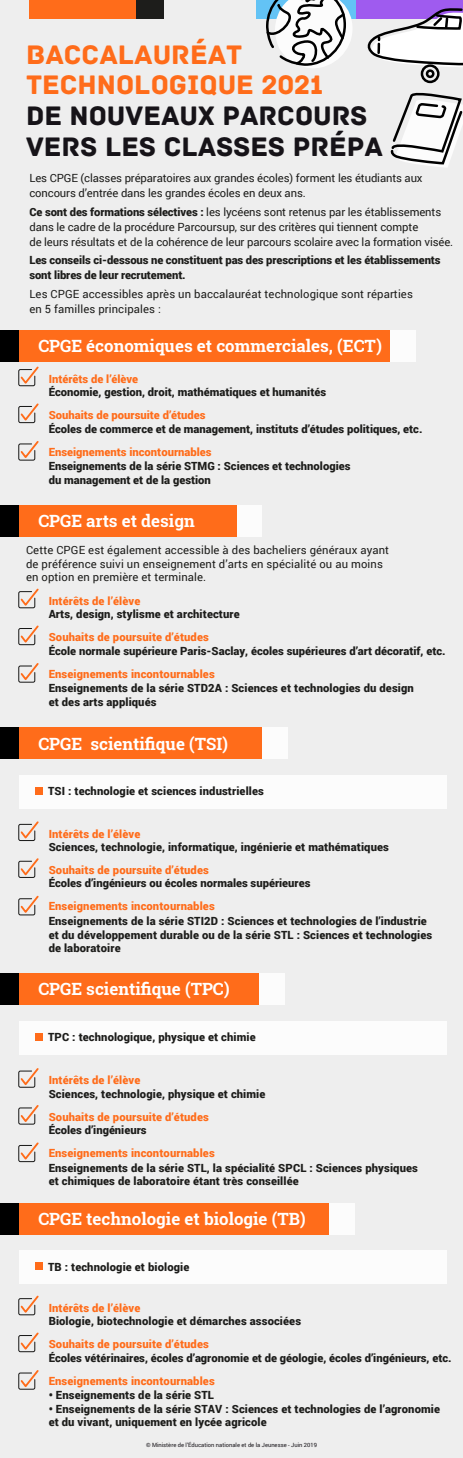
<style>
.page{position:relative;width:463px;height:1458px;background:#fff}
.page>*{position:absolute;margin:0;border:0;box-sizing:border-box;transform-origin:0 0}
.t1{font:28.12px/30.6px "Archive";color:#161318}
.t2{font:28.12px/30.6px "Archive";color:#ff6c1a}
.t3{font:700 16.88px "Roboto Slab";color:#fff}
.t4{font:900 11.25px/13.5px "Roboto";letter-spacing:.01em;color:#1d1d1b}
.t5{font:900 11.25px "Roboto";letter-spacing:.01em;color:#ff6c1a}
.t6{font:11.25px/15px "Roboto";letter-spacing:-.01em;color:#1d1d1b}
.t7{font:11.25px/13.5px "Roboto";letter-spacing:.01em;color:#1d1d1b}
.t8{font:900 11.25px/15px "Roboto";letter-spacing:-.01em;color:#1d1d1b}
.t9{font:5.75px "Roboto";color:#161318}
.s1{font-weight:900}
</style>
<div class="page">
<div style="left:0;top:0;width:462px;height:1458px;background:#eee"></div>
<div style="left:135px;top:0;width:29px;height:18px;background:#1d1d1b"></div>
<div style="left:29px;top:0;width:106px;height:18px;background:#ff6c1a"></div>
<div style="left:256px;top:0;width:106px;height:18px;background:#63c3f5"></div>
<div style="left:356px;top:0;width:106px;height:18px;background:#9f5bef"></div>
<div style="left:390px;top:330px;width:26px;height:31px;background:#fcfcfc"></div>
<div style="left:19px;top:330px;width:371px;height:31px;background:#ff6c1a"></div>
<div style="left:0;top:330px;width:19px;height:31px;background:#000"></div>
<svg style="left:18px;top:366px;width:21px;height:20px"></svg>
<svg style="left:18px;top:403px;width:21px;height:20px"></svg>
<svg style="left:18px;top:441px;width:21px;height:20px"></svg>
<div style="left:236px;top:505px;width:26px;height:31px;background:#fcfcfc"></div>
<div style="left:19px;top:505px;width:217px;height:31px;background:#ff6c1a"></div>
<div style="left:0;top:505px;width:19px;height:31px;background:#000"></div>
<svg style="left:18px;top:588px;width:21px;height:20px"></svg>
<svg style="left:18px;top:625px;width:21px;height:20px"></svg>
<svg style="left:18px;top:663px;width:21px;height:20px"></svg>
<div style="left:262px;top:728px;width:26px;height:31px;background:#fcfcfc"></div>
<div style="left:19px;top:728px;width:243px;height:31px;background:#ff6c1a"></div>
<div style="left:0;top:728px;width:19px;height:31px;background:#000"></div>
<svg style="left:18px;top:821px;width:21px;height:20px"></svg>
<svg style="left:18px;top:858px;width:21px;height:20px"></svg>
<svg style="left:18px;top:895px;width:21px;height:20px"></svg>
<div style="left:259px;top:973px;width:25px;height:31px;background:#fcfcfc"></div>
<div style="left:19px;top:973px;width:240px;height:31px;background:#ff6c1a"></div>
<div style="left:0;top:973px;width:19px;height:31px;background:#000"></div>
<svg style="left:18px;top:1068px;width:21px;height:20px"></svg>
<svg style="left:18px;top:1105px;width:21px;height:19px"></svg>
<svg style="left:18px;top:1142px;width:21px;height:20px"></svg>
<div style="left:329px;top:1203px;width:25px;height:31px;background:#fcfcfc"></div>
<div style="left:19px;top:1203px;width:310px;height:31px;background:#ff6c1a"></div>
<div style="left:0;top:1203px;width:19px;height:31px;background:#000"></div>
<svg style="left:18px;top:1295px;width:21px;height:20px"></svg>
<svg style="left:18px;top:1332px;width:21px;height:20px"></svg>
<svg style="left:18px;top:1370px;width:21px;height:19px"></svg>
<div style="left:19px;top:775px;width:427px;height:34px;background:#fcfcfc"></div>
<div style="left:36px;top:787px;width:7px;height:8px;background:#ff6c1a"></div>
<div style="left:19px;top:1020px;width:427px;height:34px;background:#fcfcfc"></div>
<div style="left:36px;top:1033px;width:7px;height:7px;background:#ff6c1a"></div>
<div style="left:19px;top:1250px;width:427px;height:34px;background:#fcfcfc"></div>
<div style="left:36px;top:1262px;width:7px;height:8px;background:#ff6c1a"></div>
<svg style="left:264px;top:0;width:88px;height:68px"></svg>
<svg style="left:390px;top:92px;width:72px;height:75px"></svg>
<svg style="left:364px;top:8px;width:98px;height:60px"></svg>
<div style="left:420px;top:64px;width:19px;height:19px;border:2px solid #000;border-radius:50%"></div>
<div style="left:425px;top:69px;width:9px;height:9px;border:2px solid #000;border-radius:50%"></div>
<h1 class="t2" style="left:26px;top:39px;width:299px">BACCALAURÉAT<br>TECHNOLOGIQUE 2021</h1>
<h1 class="t1" style="left:26px;top:101px;width:358px">DE NOUVEAUX PARCOURS<br>VERS LES CLASSES PRÉPA</h1>
<p class="t6" style="left:29px;top:170px;width:394px">Les CPGE (classes préparatoires aux grandes écoles) forment les étudiants aux concours d’entrée dans les grandes écoles en deux ans.</p>
<p class="t6" style="left:29px;top:204px;width:425px"><span class="s1">Ce sont des formations sélectives :</span> les lycéens sont retenus par les établissements dans le cadre de la procédure Parcoursup, sur des critères qui tiennent compte<br>de leurs résultats et de la cohérence de leur parcours scolaire avec la formation visée.</p>
<p class="t8" style="left:29px;top:252px;width:412px">Les conseils ci-dessous ne constituent pas des prescriptions et les établissements sont libres de leur recrutement.</p>
<p class="t7" style="left:29px;top:286px;width:385px;line-height:15px">Les CPGE accessibles après un baccalauréat technologique sont réparties en 5 familles principales :</p>
<h2 class="t3" style="left:38px;top:334px;width:345px">CPGE économiques et commerciales, (ECT)</h2>
<p class="t5" style="left:49px;top:371px;width:91px">Intérêts de l’élève</p>
<p class="t4" style="left:49px;top:385px;width:279px">Économie, gestion, droit, mathématiques et humanités</p>
<p class="t5" style="left:49px;top:407px;width:158px">Souhaits de poursuite d’études</p>
<p class="t4" style="left:49px;top:421px;width:375px">Écoles de commerce et de management, instituts d’études politiques, etc.</p>
<p class="t5" style="left:49px;top:443px;width:164px">Enseignements incontournables</p>
<p class="t4" style="left:49px;top:459px;width:303px">Enseignements de la série STMG : Sciences et technologies du management et de la gestion</p>
<h2 class="t3" style="left:38px;top:509px;width:158px">CPGE arts et design</h2>
<p class="t7" style="left:26px;top:543px;width:364px">Cette CPGE est également accessible à des bacheliers généraux ayant de préférence suivi un enseignement d’arts en spécialité ou au moins en option en première et terminale.</p>
<p class="t5" style="left:49px;top:593px;width:93px">Intérêts de l’élève</p>
<p class="t4" style="left:49px;top:607px;width:192px">Arts, design, stylisme et architecture</p>
<p class="t5" style="left:49px;top:629px;width:162px">Souhaits de poursuite d’études</p>
<p class="t4" style="left:49px;top:643px;width:398px">École normale supérieure Paris-Saclay, écoles supérieures d’art décoratif, etc.</p>
<p class="t5" style="left:49px;top:665px;width:167px">Enseignements incontournables</p>
<p class="t4" style="left:49px;top:681px;width:366px">Enseignements de la série STD2A : Sciences et technologies du design et des arts appliqués</p>
<h2 class="t3" style="left:38px;top:732px;width:191px">CPGE scientifique (TSI)</h2>
<p class="t4" style="left:48px;top:784px;width:217px">TSI : technologie et sciences industrielles</p>
<p class="t5" style="left:49px;top:825px;width:93px">Intérêts de l’élève</p>
<p class="t4" style="left:49px;top:840px;width:341px">Sciences, technologie, informatique, ingénierie et mathématiques</p>
<p class="t5" style="left:49px;top:862px;width:162px">Souhaits de poursuite d’études</p>
<p class="t4" style="left:49px;top:876px;width:263px">Écoles d’ingénieurs ou écoles normales supérieures</p>
<p class="t5" style="left:49px;top:898px;width:167px">Enseignements incontournables</p>
<p class="t4" style="left:49px;top:914px;width:385px">Enseignements de la série STI2D : Sciences et technologies de l’industrie et du développement durable ou de la série STL : Sciences et technologies de laboratoire</p>
<h2 class="t3" style="left:38px;top:977px;width:193px">CPGE scientifique (TPC)</h2>
<p class="t4" style="left:48px;top:1030px;width:209px">TPC : technologique, physique et chimie</p>
<p class="t5" style="left:49px;top:1072px;width:93px">Intérêts de l’élève</p>
<p class="t4" style="left:49px;top:1086px;width:218px">Sciences, technologie, physique et chimie</p>
<p class="t5" style="left:49px;top:1108px;width:162px">Souhaits de poursuite d’études</p>
<p class="t4" style="left:49px;top:1123px;width:99px">Écoles d’ingénieurs</p>
<p class="t5" style="left:49px;top:1145px;width:167px">Enseignements incontournables</p>
<p class="t4" style="left:49px;top:1160px;width:370px">Enseignements de la série STL, la spécialité SPCL : Sciences physiques et chimiques de laboratoire étant très conseillée</p>
<h2 class="t3" style="left:38px;top:1207px;width:269px">CPGE technologie et biologie (TB)</h2>
<p class="t4" style="left:48px;top:1259px;width:143px">TB : technologie et biologie</p>
<p class="t5" style="left:49px;top:1299px;width:93px">Intérêts de l’élève</p>
<p class="t4" style="left:49px;top:1314px;width:254px">Biologie, biotechnologie et démarches associées</p>
<p class="t5" style="left:49px;top:1336px;width:162px">Souhaits de poursuite d’études</p>
<p class="t4" style="left:49px;top:1350px;width:404px">Écoles vétérinaires, écoles d’agronomie et de géologie, écoles d’ingénieurs, etc.</p>
<p class="t5" style="left:49px;top:1372px;width:167px">Enseignements incontournables</p>
<p class="t4" style="left:49px;top:1388px;width:167px">• Enseignements de la série STL</p>
<p class="t4" style="left:49px;top:1401px;width:393px">• Enseignements de la série STAV : Sciences et technologies de l’agronomie et du vivant, uniquement en lycée agricole</p>
<p class="t9" style="left:146px;top:1440px;width:172px">© Ministère de l’Éducation nationale et de la Jeunesse - Juin 2019</p>
</div>
